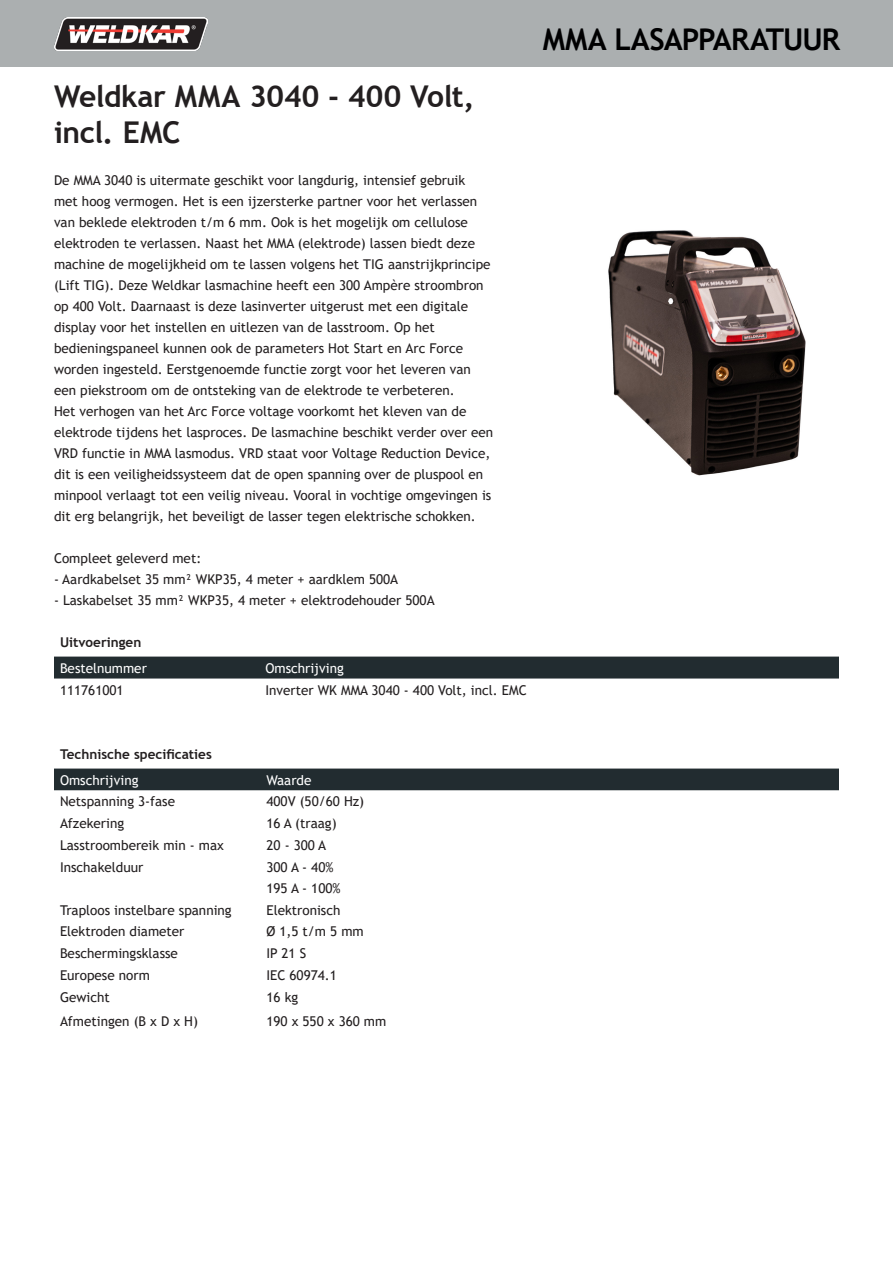
<style>
.page{position:relative;width:893px;height:1263px;background:#fff}
.page>*{position:absolute;margin:0;border:0;box-sizing:border-box;transform-origin:0 0}
.t1{font:700 30px/36px "Trebuchet MS";letter-spacing:-.01em;color:#231f20}
.t2{font:700 30px "Trebuchet MS";letter-spacing:-.03em;color:#000001}
.t3{font:13.5px/21px "Trebuchet MS";color:#231f20}
.t4{font:13.5px "Trebuchet MS";color:#fff}
.t5{font:700 13.5px "Trebuchet MS";color:#231f20}
</style>
<div class="page">
<div style="left:54px;top:768px;width:785px;height:22px;background:#222c30"></div>
<svg style="left:54px;top:790px;width:785px;height:1px"></svg>
<div style="left:54px;top:657px;width:785px;height:21px;background:#222c30"></div>
<div style="left:0;top:0;width:893px;height:67px;background:#abafb0"></div>
<img style="left:54px;top:17px;width:154px;height:33px">
<img style="left:608px;top:230px;width:198px;height:246px">
<p class="t1" style="left:54px;top:79px;width:422px">Weldkar MMA 3040 - 400 Volt, incl. EMC</p>
<p class="t3" style="left:54px;top:170px;width:441px">De MMA 3040 is uitermate geschikt voor langdurig, intensief gebruik<br>met hoog vermogen. Het is een ijzersterke partner voor het verlassen van beklede elektroden t/m 6 mm. Ook is het mogelijk om cellulose elektroden te verlassen. Naast het MMA (elektrode) lassen biedt deze machine de mogelijkheid om te lassen volgens het TIG aanstrijkprincipe (Lift TIG). Deze Weldkar lasmachine heeft een 300 Ampère stroombron op 400 Volt. Daarnaast is deze lasinverter uitgerust met een digitale display voor het instellen en uitlezen van de lasstroom. Op het bedieningspaneel kunnen ook de parameters Hot Start en Arc Force worden ingesteld. Eerstgenoemde functie zorgt voor het leveren van een piekstroom om de ontsteking van de elektrode te verbeteren.<br>Het verhogen van het Arc Force voltage voorkomt het kleven van de elektrode tijdens het lasproces. De lasmachine beschikt verder over een VRD functie in MMA lasmodus. VRD staat voor Voltage Reduction Device, dit is een veiligheidssysteem dat de open spanning over de pluspool en minpool verlaagt tot een veilig niveau. Vooral in vochtige omgevingen is dit erg belangrijk, het beveiligt de lasser tegen elektrische schokken.</p>
<p class="t3" style="left:54px;top:548px;width:149px">Compleet geleverd met:</p>
<p class="t3" style="left:54px;top:569px;width:346px">- Aardkabelset 35 mm² WKP35, 4 meter + aardklem 500A</p>
<p class="t3" style="left:54px;top:590px;width:382px">- Laskabelset 35 mm² WKP35, 4 meter + elektrodehouder 500A</p>
<p class="t5" style="left:60px;top:634px;width:83px">Uitvoeringen</p>
<p class="t4" style="left:60px;top:659px;width:88px">Bestelnummer</p>
<p class="t4" style="left:265px;top:659px;width:80px">Omschrijving</p>
<p class="t3" style="left:60px;top:679px;width:65px">111761001</p>
<p class="t3" style="left:265px;top:679px;width:263px">Inverter WK MMA 3040 - 400 Volt, incl. EMC</p>
<p class="t2" style="left:543px;top:20px;width:299px">MMA LASAPPARATUUR</p>
<p class="t5" style="left:60px;top:746px;width:153px">Technische specificaties</p>
<p class="t4" style="left:60px;top:771px;width:80px">Omschrijving</p>
<p class="t4" style="left:266px;top:771px;width:47px">Waarde</p>
<p class="t3" style="left:60px;top:791px;width:117px">Netspanning 3-fase</p>
<p class="t3" style="left:266px;top:791px;width:99px">400V (50/60 Hz)</p>
<p class="t3" style="left:60px;top:813px;width:66px">Afzekering</p>
<p class="t3" style="left:266px;top:813px;width:72px">16 A (traag)</p>
<p class="t3" style="left:60px;top:835px;width:165px">Lasstroombereik min - max</p>
<p class="t3" style="left:266px;top:835px;width:61px">20 - 300 A</p>
<p class="t3" style="left:60px;top:857px;width:85px">Inschakelduur</p>
<p class="t3" style="left:266px;top:857px;width:69px">300 A - 40%</p>
<p class="t3" style="left:266px;top:878px;width:76px">195 A - 100%</p>
<p class="t3" style="left:60px;top:900px;width:173px">Traploos instelbare spanning</p>
<p class="t3" style="left:60px;top:921px;width:126px">Elektroden diameter</p>
<p class="t3" style="left:266px;top:900px;width:75px">Elektronisch</p>
<p class="t3" style="left:266px;top:921px;width:99px">Ø 1,5 t/m 5 mm</p>
<p class="t3" style="left:60px;top:943px;width:119px">Beschermingsklasse</p>
<p class="t3" style="left:266px;top:943px;width:41px">IP 21 S</p>
<p class="t3" style="left:60px;top:965px;width:91px">Europese norm</p>
<p class="t3" style="left:266px;top:965px;width:72px">IEC 60974.1</p>
<p class="t3" style="left:60px;top:987px;width:51px">Gewicht</p>
<p class="t3" style="left:266px;top:987px;width:33px">16 kg</p>
<p class="t3" style="left:60px;top:1010px;width:140px">Afmetingen (B x D x H)</p>
<p class="t3" style="left:266px;top:1010px;width:121px">190 x 550 x 360 mm</p>
</div>
